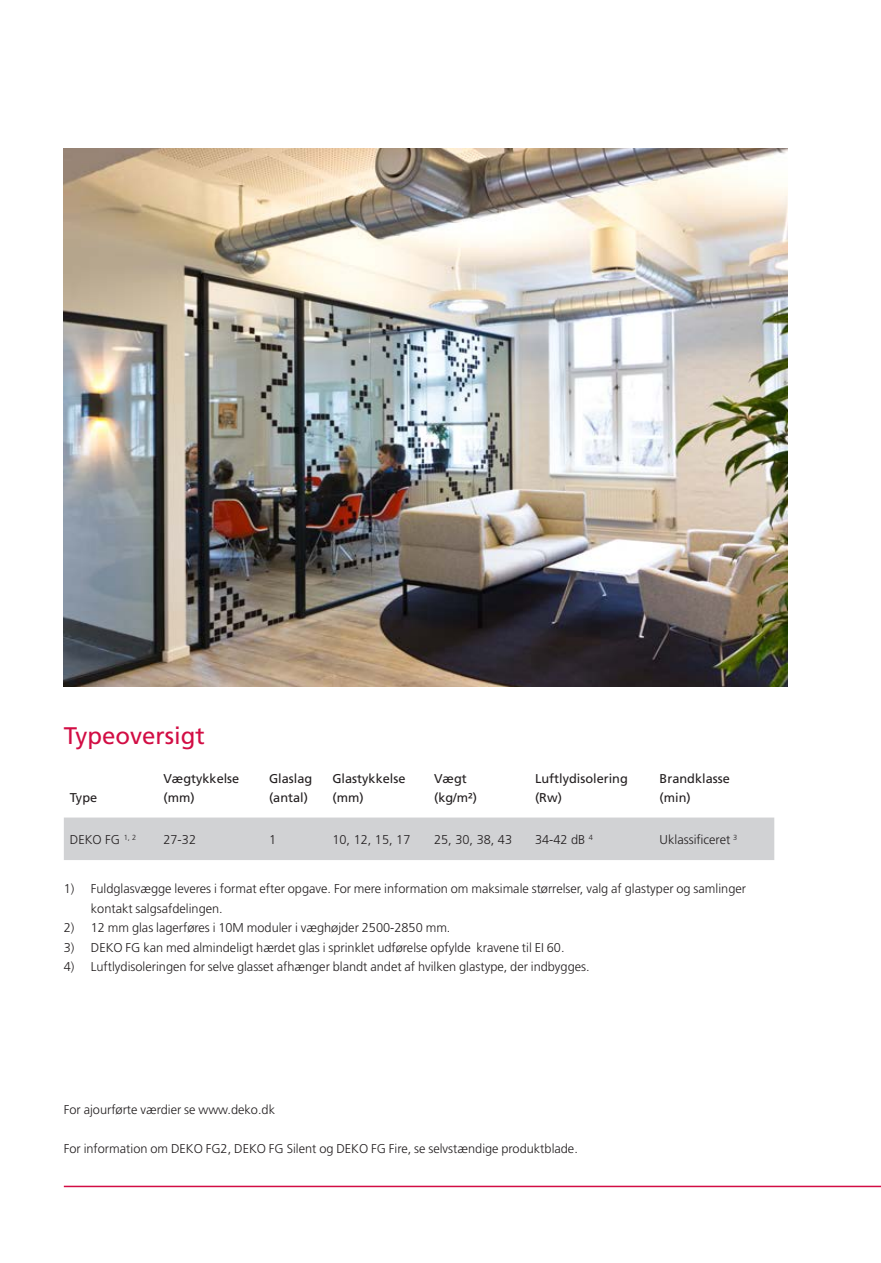
<style>
.page{position:relative;width:881px;height:1263px;background:#fff}
.page>*{position:absolute;margin:0;border:0;box-sizing:border-box;transform-origin:0 0}
.t1{font:24px "Frutiger";color:#d20d44}
.t2{font:300 12.75px/19.5px "Frutiger";color:#231f20}
.t3{font:12.75px/19.5px "Frutiger";color:#231f20}
</style>
<div class="page">
<hr style="left:64px;top:1186px;width:816px;height:1px;background:#d20d44">
<img style="left:64px;top:149px;width:723px;height:537px">
<div style="left:64px;top:817px;width:710px;height:43px;background:#d1d2d4"></div>
<h1 class="t1" style="left:64px;top:721px;width:142px">Typeoversigt</h1>
<p class="t3" style="left:70px;top:788px;width:29px">Type</p>
<p class="t3" style="left:163px;top:768px;width:77px">Vægtykkelse (mm)</p>
<p class="t3" style="left:269px;top:768px;width:45px">Glaslag (antal)</p>
<p class="t3" style="left:332px;top:768px;width:74px">Glastykkelse (mm)</p>
<p class="t3" style="left:434px;top:768px;width:44px">Vægt (kg/m²)</p>
<p class="t3" style="left:535px;top:768px;width:94px">Luftlydisolering (Rw)</p>
<p class="t3" style="left:659px;top:768px;width:72px">Brandklasse (min)</p>
<p class="t2" style="left:70px;top:830px;width:68px">DEKO FG <sup>1,</sup> <sup>2</sup></p>
<p class="t2" style="left:163px;top:830px;width:34px">27-32</p>
<p class="t2" style="left:269px;top:830px;width:9px">1</p>
<p class="t2" style="left:332px;top:830px;width:79px">10, 12, 15, 17</p>
<p class="t2" style="left:434px;top:830px;width:79px">25, 30, 38, 43</p>
<p class="t2" style="left:534px;top:830px;width:60px">34-42 dB <sup>4</sup></p>
<p class="t2" style="left:659px;top:830px;width:79px">Uklassificeret <sup>3</sup></p>
<p class="t2" style="left:91px;top:879px;width:656px;text-indent:-27px">1) Fuldglasvægge leveres i format efter opgave. For mere information om maksimale størrelser, valg af glastyper og samlinger kontakt salgsafdelingen.</p>
<p class="t2" style="left:64px;top:918px;width:388px">2) 12 mm glas lagerføres i 10M moduler i væghøjder 2500-2850 mm.</p>
<p class="t2" style="left:64px;top:937px;width:502px">3) DEKO FG kan med almindeligt hærdet glas i sprinklet udførelse opfylde kravene til EI 60.</p>
<p class="t2" style="left:64px;top:957px;width:527px">4) Luftlydisoleringen for selve glasset afhænger blandt andet af hvilken glastype, der indbygges.</p>
<p class="t2" style="left:64px;top:1100px;width:213px">For ajourførte værdier se www.deko.dk</p>
<p class="t2" style="left:64px;top:1139px;width:515px">For information om DEKO FG2, DEKO FG Silent og DEKO FG Fire, se selvstændige produktblade.</p>
</div>
